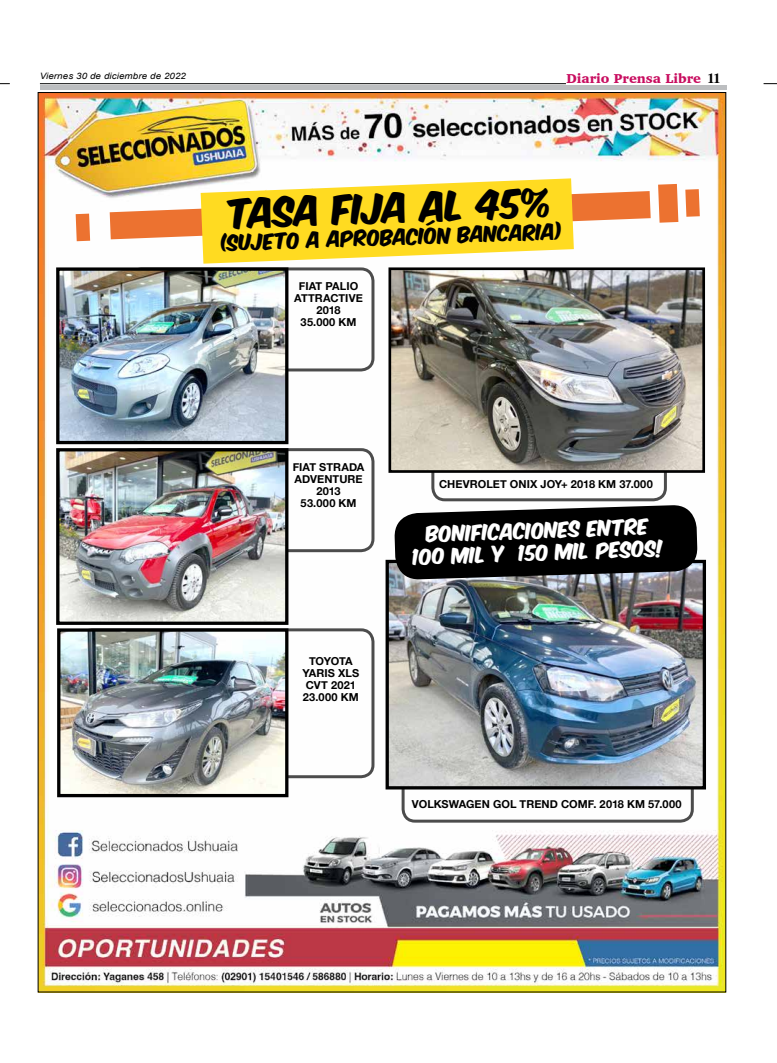
<style>
.page{position:relative;width:777px;height:1063px;background:#fff}
.page>*{position:absolute;margin:0;border:0;box-sizing:border-box;transform-origin:0 0}
.t1{font:35px "Komika Axis";color:#000}
.t2{font:18.9px/22.2px "Komika Axis";color:#fff;text-align:center}
.t3{font:18.9px "Komika Axis";color:#000}
.t4{font:900 13.2px "Charter";color:#c80c5f}
.t5{font:700 11px/12px "Helvetica Neue";letter-spacing:.005em;color:#000;text-align:center}
.t6{font:italic 8.8px "Arial";letter-spacing:.01em;color:#000;scale:1.11 1}
.s1{font-family:"Times";font-weight:700;font-size:14px;color:#000}
</style>
<div class="page">
<hr style="left:40px;top:83px;width:526px;height:1px;background:#000">
<hr style="left:40px;top:85px;width:686px;height:4px;background:#bcbec0">
<svg style="left:763px;top:83px;width:14px;height:1px"></svg>
<img style="left:40px;top:94px;width:684px;height:896px">
<svg style="left:685px;top:189px;width:15px;height:28px"></svg>
<svg style="left:658px;top:184px;width:20px;height:39px"></svg>
<svg style="left:76px;top:214px;width:14px;height:27px"></svg>
<img style="left:110px;top:83px;width:540px;height:181px">
<div style="left:80px;top:630px;width:293px;height:147px;background:#fff;border-radius:12px"></div>
<div style="left:79px;top:628px;width:295px;height:150px;border:3px solid #000;border-radius:12px"></div>
<svg style="left:403px;top:758px;width:289px;height:63px"></svg>
<div style="left:401px;top:756px;width:293px;height:67px;border:3px solid #000;border-radius:12px"></div>
<div style="left:129px;top:450px;width:244px;height:101px;background:#fff;border-radius:12px"></div>
<div style="left:128px;top:448px;width:246px;height:104px;border:3px solid #000;border-radius:12px"></div>
<div style="left:129px;top:269px;width:244px;height:101px;background:#fff;border-radius:12px"></div>
<div style="left:128px;top:267px;width:246px;height:104px;border:3px solid #000;border-radius:12px"></div>
<div style="left:433px;top:437px;width:232px;height:63px;background:#fff;border-radius:12px"></div>
<div style="left:431px;top:435px;width:236px;height:66px;border:3px solid #000;border-radius:12px"></div>
<svg style="left:410px;top:790px;width:273px;height:29px"></svg>
<img style="left:61px;top:632px;width:223px;height:161px">
<div style="left:57px;top:628px;width:231px;height:169px;border:3px solid #000"></div>
<img style="left:389px;top:564px;width:313px;height:221px">
<div style="left:385px;top:560px;width:321px;height:229px;border:3px solid #000"></div>
<img style="left:60px;top:452px;width:224px;height:169px">
<div style="left:56px;top:448px;width:232px;height:177px;border:3px solid #000"></div>
<img style="left:60px;top:271px;width:224px;height:169px">
<div style="left:56px;top:267px;width:232px;height:177px;border:3px solid #000"></div>
<img style="left:392px;top:271px;width:309px;height:198px">
<div style="left:388px;top:267px;width:317px;height:206px;border:3px solid #000"></div>
<svg style="left:394px;top:505px;width:304px;height:75px;background:#1d1d1e"></svg>
<p class="t6" style="left:40px;top:70px;width:133px">Viernes 30 de diciembre de 2022</p>
<p class="t4" style="left:566px;top:71px;width:156px">Diario Prensa Libre <span class="s1">11</span></p>
<h1 class="t1" style="left:228px;top:196px;width:326px;rotate:-2deg">TASA FIJA AL 45%</h1>
<h2 class="t3" style="left:221px;top:234px;width:343px;rotate:-2deg">(SUJETO A APROBACIÓN BANCARIA)</h2>
<p class="t5" style="left:294px;top:280px;width:70px">FIAT PALIO<br>ATTRACTIVE<br>2018<br>35.000 KM</p>
<p class="t5" style="left:293px;top:461px;width:73px">FIAT STRADA<br>ADVENTURE<br>2013<br>53.000 KM</p>
<p class="t5" style="left:302px;top:655px;width:59px">TOYOTA<br>YARIS XLS<br>CVT 2021<br>23.000 KM</p>
<p class="t5" style="left:439px;top:479px;width:215px">CHEVROLET ONIX JOY+ 2018 KM 37.000</p>
<h2 class="t2" style="left:411px;top:525px;width:253px;rotate:-2deg">BONIFICACIONES ENTRE<br>100 MIL Y 150 MIL PESOS!</h2>
<p class="t5" style="left:412px;top:798px;width:271px">VOLKSWAGEN GOL TREND COMF. 2018 KM 57.000</p>
</div>
